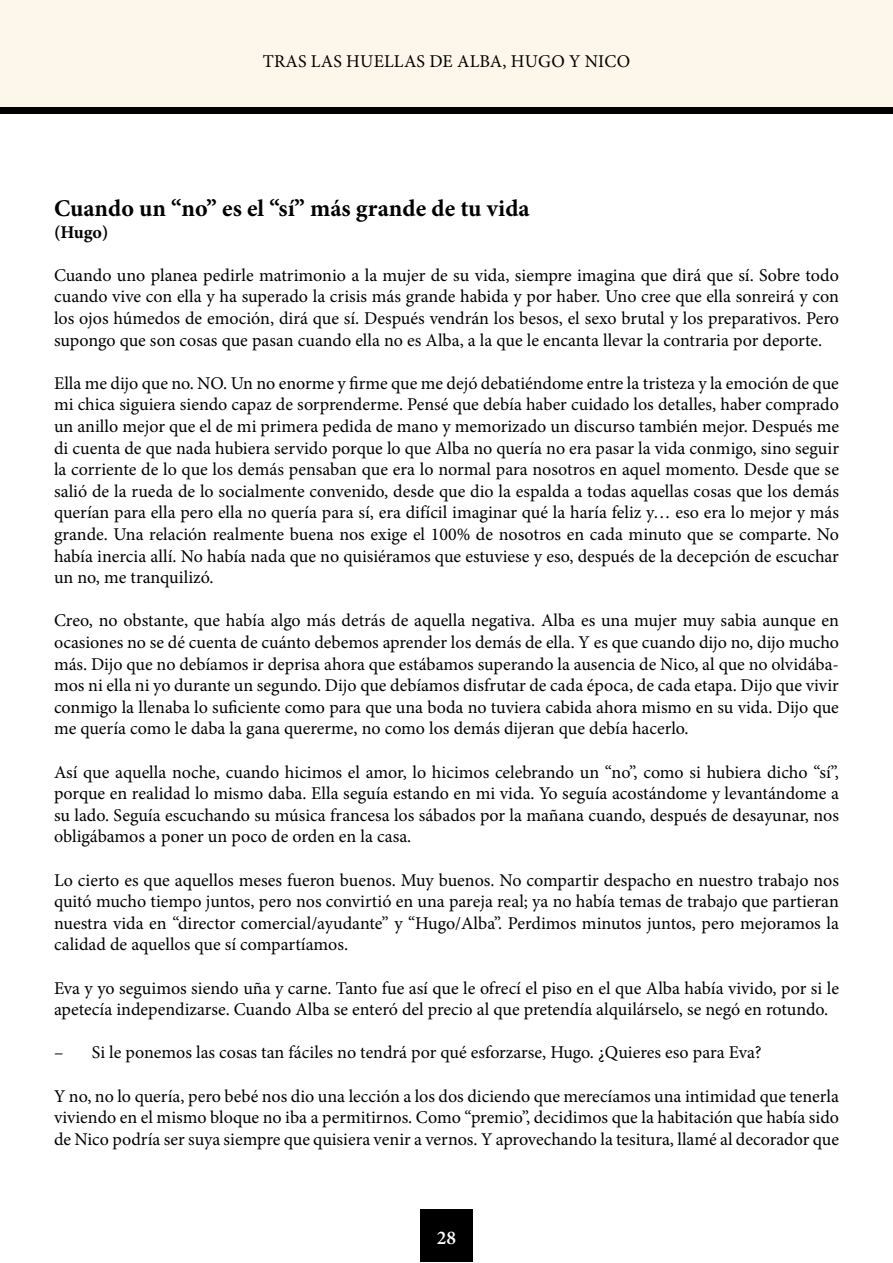
<style>
.page{position:relative;width:893px;height:1263px;background:#fff}
.page>*{position:absolute;margin:0;border:0;box-sizing:border-box;transform-origin:0 0}
.t1{font:700 24px "Minion Pro";color:#000}
.t2{font:600 19.5px "Minion Pro";color:#fff}
.t3{font:18px/21.6px "Minion Pro";letter-spacing:-.005em;color:#000;text-align:justify}
.t4{font:700 18px "Minion Pro";color:#000}
</style>
<div class="page">
<div style="left:420px;top:1210px;width:53px;height:52px;background:#000"></div>
<div style="left:1px;top:0;width:892px;height:109px;background:#fdf7eb"></div>
<div style="left:1px;top:107px;width:892px;height:7px;background:#000"></div>
<p class="t3" style="left:263px;top:51px;width:369px">Tras las huellas de Alba, hugo y nico</p>
<h1 class="t1" style="left:54px;top:191px;width:477px">Cuando un “no” es el “sí” más grande de tu vida</h1>
<p class="t4" style="left:54px;top:219px;width:56px">(Hugo)</p>
<p class="t3" style="left:54px;top:264px;width:786px">Cuando uno planea pedirle matrimonio a la mujer de su vida, siempre imagina que dirá que sí. Sobre todo cuando vive con ella y ha superado la crisis más grande habida y por haber. Uno cree que ella sonreirá y con los ojos húmedos de emoción, dirá que sí. Después vendrán los besos, el sexo brutal y los preparativos. Pero supongo que son cosas que pasan cuando ella no es Alba, a la que le encanta llevar la contraria por deporte.</p>
<p class="t3" style="left:54px;top:372px;width:786px">Ella me dijo que no. NO. Un no enorme y firme que me dejó debatiéndome entre la tristeza y la emoción de que mi chica siguiera siendo capaz de sorprenderme. Pensé que debía haber cuidado los detalles, haber comprado un anillo mejor que el de mi primera pedida de mano y memorizado un discurso también mejor. Después me di cuenta de que nada hubiera servido porque lo que Alba no quería no era pasar la vida conmigo, sino seguir la corriente de lo que los demás pensaban que era lo normal para nosotros en aquel momento. Desde que se salió de la rueda de lo socialmente convenido, desde que dio la espalda a todas aquellas cosas que los demás querían para ella pero ella no quería para sí, era difícil imaginar qué la haría feliz y… eso era lo mejor y más grande. Una relación realmente buena nos exige el 100% de nosotros en cada minuto que se comparte. No había inercia allí. No había nada que no quisiéramos que estuviese y eso, después de la decepción de escuchar un no, me tranquilizó.</p>
<p class="t3" style="left:54px;top:610px;width:787px">Creo, no obstante, que había algo más detrás de aquella negativa. Alba es una mujer muy sabia aunque en ocasiones no se dé cuenta de cuánto debemos aprender los demás de ella. Y es que cuando dijo no, dijo mucho más. Dijo que no debíamos ir deprisa ahora que estábamos superando la ausencia de Nico, al que no olvidába&shy;mos ni ella ni yo durante un segundo. Dijo que debíamos disfrutar de cada época, de cada etapa. Dijo que vivir conmigo la llenaba lo suficiente como para que una boda no tuviera cabida ahora mismo en su vida. Dijo que me quería como le daba la gana quererme, no como los demás dijeran que debía hacerlo.</p>
<p class="t3" style="left:54px;top:761px;width:786px">Así que aquella noche, cuando hicimos el amor, lo hicimos celebrando un “no”, como si hubiera dicho “sí”, porque en realidad lo mismo daba. Ella seguía estando en mi vida. Yo seguía acostándome y levantándome a su lado. Seguía escuchando su música francesa los sábados por la mañana cuando, después de desayunar, nos obligábamos a poner un poco de orden en la casa.</p>
<p class="t3" style="left:54px;top:869px;width:787px">Lo cierto es que aquellos meses fueron buenos. Muy buenos. No compartir despacho en nuestro trabajo nos quitó mucho tiempo juntos, pero nos convirtió en una pareja real; ya no había temas de trabajo que partieran nuestra vida en “director comercial/ayudante” y “Hugo/Alba”. Perdimos minutos juntos, pero mejoramos la calidad de aquellos que sí compartíamos.</p>
<p class="t3" style="left:54px;top:977px;width:786px">Eva y yo seguimos siendo uña y carne. Tanto fue así que le ofrecí el piso en el que Alba había vivido, por si le apetecía independizarse. Cuando Alba se enteró del precio al que pretendía alquilárselo, se negó en rotundo.</p>
<p class="t3" style="left:54px;top:1042px;width:709px">– Si le ponemos las cosas tan fáciles no tendrá por qué esforzarse, Hugo. ¿Quieres eso para Eva?</p>
<p class="t3" style="left:54px;top:1085px;width:787px">Y no, no lo quería, pero bebé nos dio una lección a los dos diciendo que merecíamos una intimidad que tenerla viviendo en el mismo bloque no iba a permitirnos. Como “premio”, decidimos que la habitación que había sido de Nico podría ser suya siempre que quisiera venir a vernos. Y aprovechando la tesitura, llamé al decorador que</p>
<p class="t2" style="left:437px;top:1224px;width:21px">28</p>
</div>
